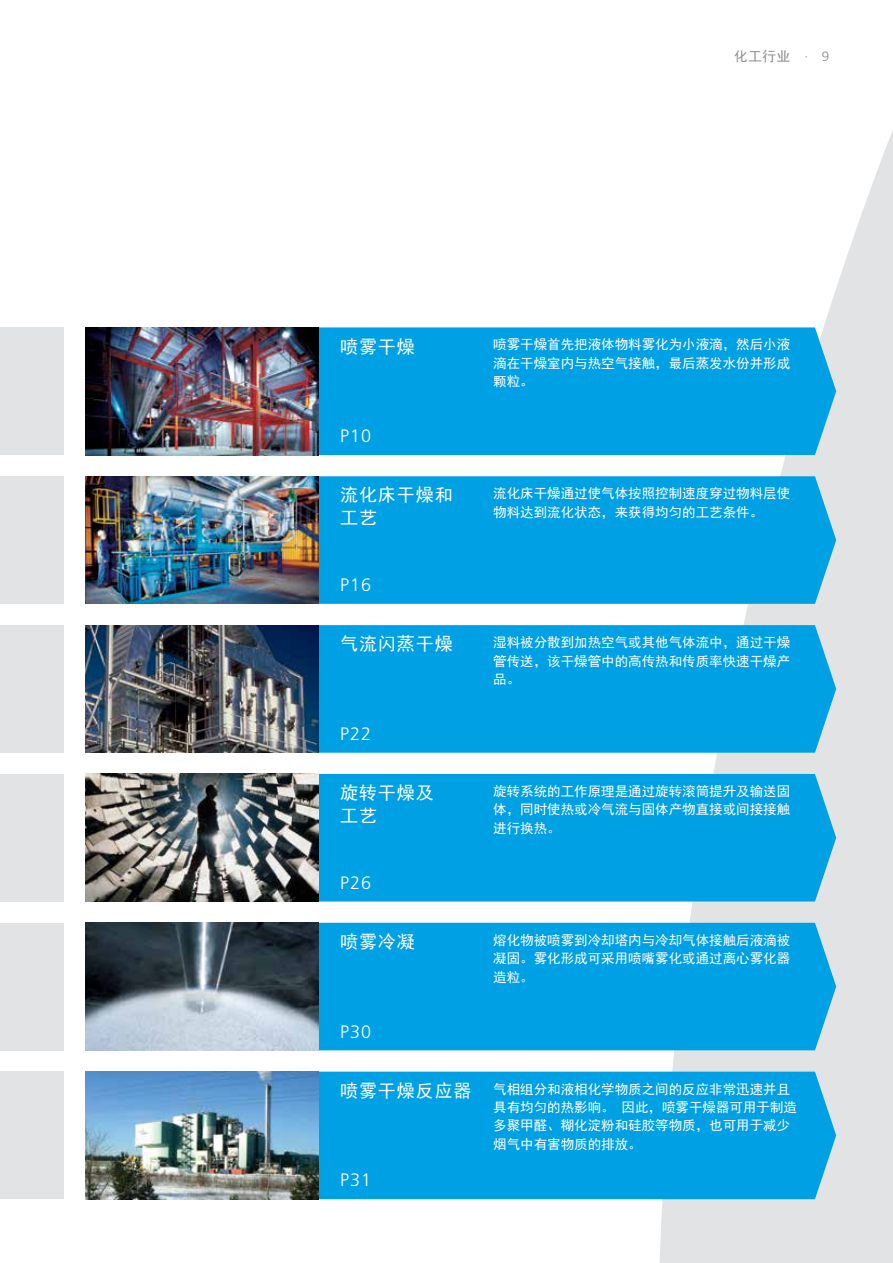
<style>
.page{position:relative;width:893px;height:1263px;background:#fff}
.page>*{position:absolute;margin:0;border:0;box-sizing:border-box;transform-origin:0 0}
.t1{font:18px/22.5px "Sim Hei";letter-spacing:.05em;color:#fff}
.t2{font:300 18px "Frutiger LT Pro";letter-spacing:.05em;color:#fff}
.t3{font:13.5px/18.3px "Sim Hei";color:#fff;text-align:justify}
.t4{font:13.5px "Sim Hei";color:#898b8e}
.s1{font-family:"Frutiger LT Pro";font-weight:300}
</style>
<div class="page">
<svg style="left:659px;top:130px;width:234px;height:1133px;fill:#e2e3e4"></svg>
<div style="left:319px;top:327px;width:517px;height:128px;background:#00a0e4"></div>
<div style="left:319px;top:476px;width:517px;height:128px;background:#00a0e4"></div>
<div style="left:319px;top:625px;width:517px;height:128px;background:#00a0e4"></div>
<div style="left:319px;top:774px;width:517px;height:127px;background:#00a0e4"></div>
<div style="left:319px;top:923px;width:517px;height:127px;background:#00a0e4"></div>
<div style="left:0;top:327px;width:64px;height:128px;background:#e2e3e4"></div>
<div style="left:0;top:476px;width:64px;height:128px;background:#e2e3e4"></div>
<div style="left:0;top:625px;width:64px;height:128px;background:#e2e3e4"></div>
<div style="left:0;top:774px;width:64px;height:127px;background:#e2e3e4"></div>
<div style="left:0;top:923px;width:64px;height:127px;background:#e2e3e4"></div>
<div style="left:0;top:1071px;width:64px;height:128px;background:#e2e3e4"></div>
<div style="left:319px;top:1071px;width:517px;height:128px;background:#00a0e4"></div>
<img style="left:85px;top:327px;width:234px;height:128px">
<img style="left:85px;top:476px;width:234px;height:128px">
<img style="left:85px;top:774px;width:234px;height:127px">
<img style="left:85px;top:625px;width:234px;height:128px">
<img style="left:85px;top:923px;width:234px;height:127px">
<img style="left:85px;top:1071px;width:234px;height:128px">
<p class="t4" style="left:734px;top:50px;width:96px">化工行业 <span class="s1">· 9</span></p>
<h1 class="t1" style="left:340px;top:335px;width:76px">喷雾干燥</h1>
<h1 class="t2" style="left:340px;top:425px;width:32px">P10</h1>
<h1 class="t1" style="left:340px;top:484px;width:114px">流化床干燥和工艺</h1>
<h1 class="t2" style="left:340px;top:574px;width:32px">P16</h1>
<h1 class="t1" style="left:340px;top:633px;width:114px">气流闪蒸干燥</h1>
<h1 class="t2" style="left:340px;top:723px;width:32px">P22</h1>
<h1 class="t1" style="left:340px;top:781px;width:95px">旋转干燥及工艺</h1>
<h1 class="t2" style="left:340px;top:872px;width:32px">P26</h1>
<h1 class="t1" style="left:340px;top:930px;width:76px">喷雾冷凝</h1>
<h1 class="t2" style="left:340px;top:1021px;width:32px">P30</h1>
<h1 class="t1" style="left:340px;top:1079px;width:133px">喷雾干燥反应器</h1>
<h1 class="t2" style="left:340px;top:1170px;width:32px">P31</h1>
<p class="t3" style="left:493px;top:336px;width:298px">喷雾干燥首先把液体物料雾化为小液滴，然后小液滴在干燥室内与热空气接触，最后蒸发水份并形成颗粒。</p>
<p class="t3" style="left:493px;top:484px;width:298px">流化床干燥通过使气体按照控制速度穿过物料层使物料达到流化状态，来获得均匀的工艺条件。</p>
<p class="t3" style="left:493px;top:633px;width:298px">湿料被分散到加热空气或其他气体流中，通过干燥管传送，该干燥管中的高传热和传质率快速干燥产品。</p>
<p class="t3" style="left:493px;top:782px;width:298px">旋转系统的工作原理是通过旋转滚筒提升及输送固体，同时使热或冷气流与固体产物直接或间接接触进行换热。</p>
<p class="t3" style="left:493px;top:931px;width:298px">熔化物被喷雾到冷却塔内与冷却气体接触后液滴被凝固。雾化形成可采用喷嘴雾化或通过离心雾化器造粒。</p>
<p class="t3" style="left:493px;top:1080px;width:305px;text-align:left">气相组分和液相化学物质之间的反应非常迅速并且具有均匀的热影响。 因此，喷雾干燥器可用于制造多聚甲醛、糊化淀粉和硅胶等物质，也可用于减少烟气中有害物质的排放。</p>
</div>
